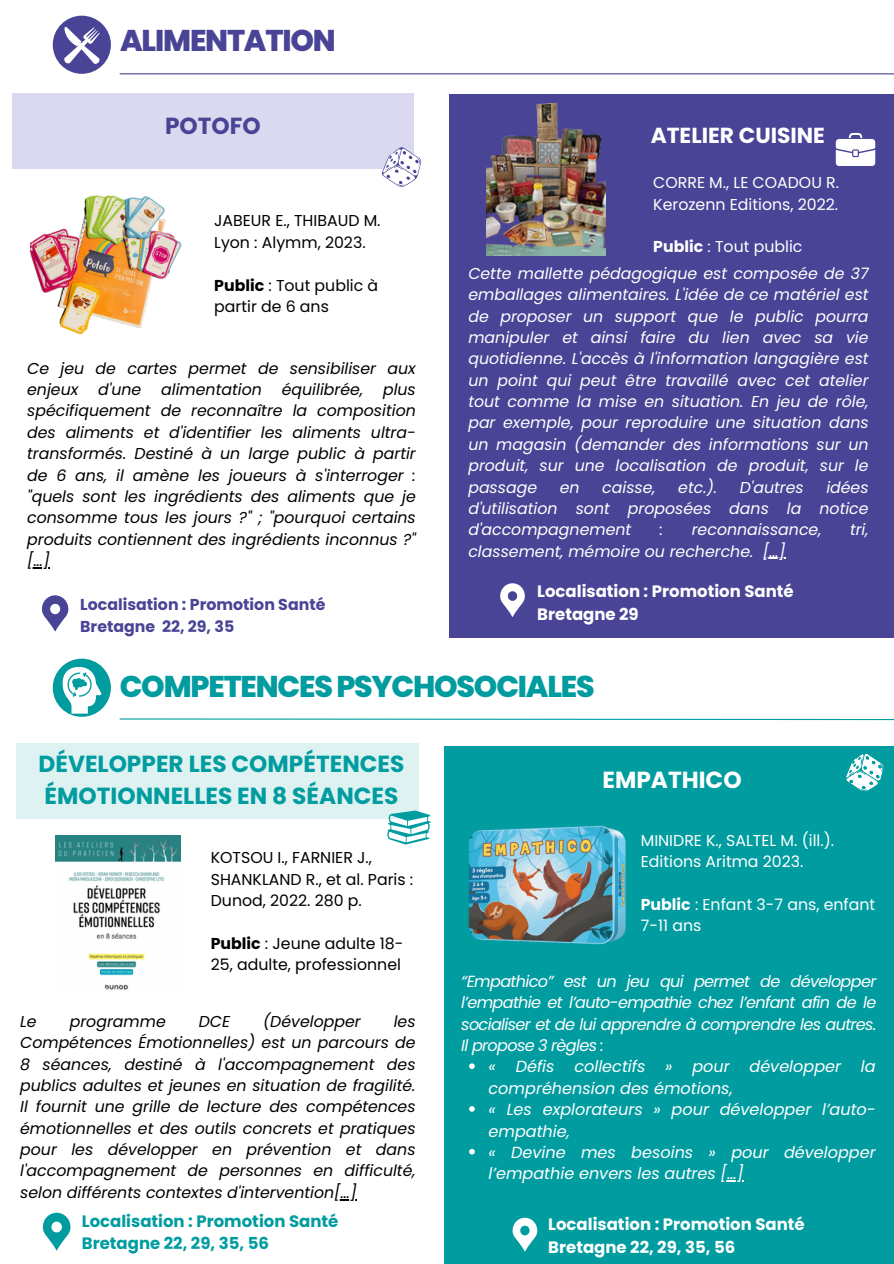
<style>
.page{position:relative;width:894px;height:1264px;background:#fff}
.page>*{position:absolute;margin:0;border:0;box-sizing:border-box;transform-origin:0 0}
.t1{font:800 30px "Poppins";letter-spacing:-.04em;color:#009ca0}
.t2{font:800 30px "Poppins";letter-spacing:-.04em;color:#494495}
.t3{font:700 23.25px/31.5px "Poppins";color:#009ca0}
.t4{font:700 23.25px "Poppins";color:#fff}
.t5{font:700 23.25px "Poppins";color:#494495}
.t6{font:700 21.75px "Poppins";color:#fff}
.t7{font:700 16.5px/22.5px "Poppins";color:#fff}
.t8{font:700 16.5px/22.5px "Poppins";color:#009ca0}
.t9{font:italic 16.05px/21.3px "Poppins";color:#fff;text-align:justify}
.t10{font:italic 15.75px/21.3px "Poppins";color:#000;text-align:justify}
.t11{font:italic 15.75px/21.3px "Poppins";color:#fff;text-align:justify}
.t12{font:15.75px/21.3px "Poppins";color:#000}
.t13{font:15.75px/21.3px "Poppins";color:#fff}
.t14{font:700 15.75px/21.5px "Poppins";color:#494495}
.s1{font-weight:700}
.s2{font-weight:700;font-style:normal}
.s3{font-style:normal}
</style>
<div class="page">
<hr style="left:120px;top:73px;width:773px;height:1px;background:#494495">
<div style="left:12px;top:94px;width:402px;height:75px;background:#dad9ef"></div>
<div style="left:449px;top:94px;width:444px;height:543px;background:#494495"></div>
<img style="left:31px;top:195px;width:151px;height:140px">
<img style="left:486px;top:104px;width:119px;height:152px">
<svg style="left:500px;top:583px;width:24px;height:34px"></svg>
<svg style="left:119px;top:718px;width:774px;height:2px;background:#70c7c9"></svg>
<div style="left:17px;top:743px;width:402px;height:76px;background:#def2f2"></div>
<div style="left:444px;top:746px;width:449px;height:517px;background:#009ca0"></div>
<img style="left:55px;top:835px;width:125px;height:155px">
<svg style="left:42px;top:595px;width:26px;height:36px"></svg>
<svg style="left:43px;top:1212px;width:27px;height:38px"></svg>
<img style="left:468px;top:825px;width:158px;height:120px">
<svg style="left:512px;top:1217px;width:25px;height:34px"></svg>
<svg style="left:382px;top:147px;width:39px;height:40px"></svg>
<svg style="left:846px;top:754px;width:38px;height:38px"></svg>
<svg style="left:387px;top:810px;width:44px;height:34px"></svg>
<div style="left:53px;top:658px;width:58px;height:58px;background:#009ca0;border-radius:50%"></div>
<svg style="left:62px;top:666px;width:39px;height:47px"></svg>
<div style="left:53px;top:16px;width:58px;height:58px;background:#494495;border-radius:50%"></div>
<svg style="left:64px;top:26px;width:36px;height:38px"></svg>
<svg style="left:32px;top:567px;width:18px;height:1px"></svg>
<svg style="left:768px;top:558px;width:17px;height:1px"></svg>
<hr style="left:334px;top:1198px;width:22px;height:2px;background:#000">
<svg style="left:469px;top:1063px;width:5px;height:5px"></svg>
<svg style="left:469px;top:1106px;width:5px;height:5px"></svg>
<svg style="left:469px;top:1148px;width:5px;height:6px"></svg>
<svg style="left:835px;top:133px;width:39px;height:33px"></svg>
<h1 class="t2" style="left:120px;top:20px;width:217px">ALIMENTATION</h1>
<h2 class="t5" style="left:165px;top:110px;width:97px">POTOFO</h2>
<p class="t12" style="left:214px;top:210px;width:168px">JABEUR E., THIBAUD M.<br>Lyon : Alymm, 2023.</p>
<p class="t12" style="left:214px;top:274px;width:165px"><span class="s1">Public</span> : Tout public à partir de 6 ans</p>
<p class="t10" style="left:27px;top:357px;width:390px">Ce jeu de cartes permet de sensibiliser aux enjeux</p>
<p class="t10" style="left:98px;top:379px;width:45px">d'une</p>
<p class="t10" style="left:161px;top:379px;width:102px">alimentation</p>
<p class="t10" style="left:282px;top:379px;width:83px">équilibrée,</p>
<p class="t10" style="left:27px;top:379px;width:390px;text-indent:356px">plus spécifiquement de reconnaître la composition des aliments et d'identifier les aliments ultra&shy;transformés. Destiné à un large public à partir de 6 ans, il amène les joueurs à s'interroger : "quels sont les ingrédients des aliments que je consomme tous les jours ?" ; "pourquoi certains produits contiennent des ingrédients inconnus ?" […]</p>
<p class="t14" style="left:80px;top:594px;width:247px">Localisation : Promotion Santé<br>Bretagne 22, 29, 35</p>
<h3 class="t6" style="left:650px;top:120px;width:176px">ATELIER CUISINE</h3>
<p class="t13" style="left:653px;top:172px;width:187px">CORRE M., LE COADOU R.<br>Kerozenn Editions, 2022.</p>
<p class="t11" style="left:468px;top:233px;width:401px;line-height:26.4px;text-indent:185px"><span class="s2">Public</span> <span class="s3">: Tout public<br></span>Cette mallette pédagogique est composée de 37</p>
<p class="t11" style="left:468px;top:284px;width:401px">emballages alimentaires. L'idée de ce matériel est de proposer un support que le public pourra manipuler et ainsi faire du lien avec sa vie quotidienne. L'accès à l'information langagière est un point qui peut être travaillé avec cet atelier tout comme la mise en situation. En jeu de rôle, par exemple, pour reproduire une situation dans un magasin (demander des informations sur un produit, sur une localisation de produit, sur le passage</p>
<p class="t11" style="left:559px;top:476px;width:21px">en</p>
<p class="t11" style="left:602px;top:476px;width:55px">caisse,</p>
<p class="t11" style="left:678px;top:476px;width:40px">etc.).</p>
<p class="t11" style="left:739px;top:476px;width:65px">D'autres</p>
<p class="t11" style="left:468px;top:476px;width:401px;text-indent:358px">idées d'utilisation sont proposées dans la notice d'accompagnement</p>
<p class="t11" style="left:659px;top:519px;width:5px">:</p>
<p class="t11" style="left:691px;top:519px;width:131px">reconnaissance,</p>
<p class="t11" style="left:849px;top:519px;width:20px">tri,</p>
<p class="t11" style="left:468px;top:540px;width:318px">classement, mémoire ou recherche. […]</p>
<p class="t7" style="left:537px;top:580px;width:258px">Localisation : Promotion Santé<br>Bretagne 29</p>
<h1 class="t1" style="left:120px;top:665px;width:476px">COMPETENCESPSYCHOSOCIALES</h1>
<h2 class="t3" style="left:39px;top:748px;width:367px">DÉVELOPPER LES COMPÉTENCES<br>ÉMOTIONNELLES EN 8 SÉANCES</h2>
<h2 class="t4" style="left:602px;top:763px;width:141px">EMPATHICO</h2>
<p class="t12" style="left:211px;top:847px;width:204px">KOTSOU I., FARNIER J.,<br>SHANKLAND R., et al. Paris :<br>Dunod, 2022. 280 p.</p>
<p class="t12" style="left:211px;top:932px;width:194px"><span class="s1">Public</span> : Jeune adulte 18-<br>25, adulte, professionnel</p>
<p class="t10" style="left:20px;top:1010px;width:18px">Le</p>
<p class="t10" style="left:70px;top:1010px;width:97px">programme</p>
<p class="t10" style="left:199px;top:1010px;width:33px">DCE</p>
<p class="t10" style="left:263px;top:1010px;width:99px">(Développer</p>
<p class="t10" style="left:20px;top:1010px;width:397px;text-indent:373px">les Compétences Émotionnelles) est un parcours de 8 séances, destiné à l'accompagnement des publics adultes et jeunes en situation de fragilité.<br>Il fournit une grille de lecture des compétences émotionnelles et des outils concrets et pratiques pour les développer en prévention et dans l'accompagnement de personnes en difficulté, selon différents contextes d'intervention[…]</p>
<p class="t8" style="left:82px;top:1209px;width:258px">Localisation : Promotion Santé<br>Bretagne 22, 29, 35, 56</p>
<p class="t13" style="left:640px;top:829px;width:195px">MINIDRE K., SALTEL M. (ill.).<br>Editions Aritma 2023.</p>
<p class="t13" style="left:640px;top:893px;width:236px"><span class="s1">Public</span> : Enfant 3-7 ans, enfant<br>7-11 ans</p>
<p class="t9" style="left:461px;top:970px;width:416px">“Empathico” est un jeu qui permet de développer l’empathie et l’auto-empathie chez l’enfant afin de le socialiser et de lui apprendre à comprendre les autres.<br>Il propose 3 règles :</p>
<p class="t9" style="left:488px;top:1056px;width:388px;text-align:left">« Défis collectifs » pour développer la compréhension des émotions,<br>« Les explorateurs » pour développer l’auto&shy;empathie,<br>« Devine mes besoins » pour développer l’empathie envers les autres […]</p>
<p class="t7" style="left:548px;top:1212px;width:258px">Localisation : Promotion Santé<br>Bretagne 22, 29, 35, 56</p>
</div>
